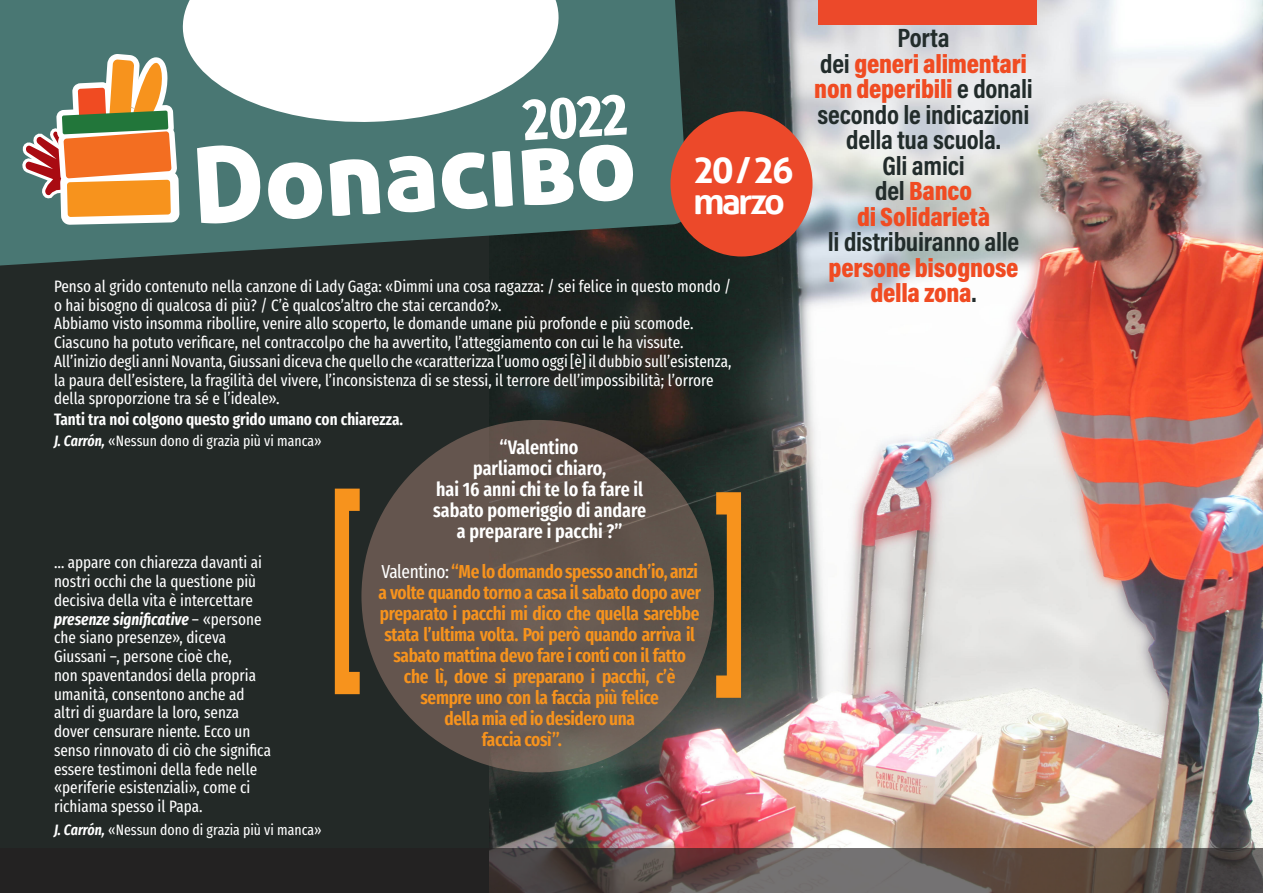
<style>
.page{position:relative;width:1263px;height:893px;background:#232927}
.page>*{position:absolute;margin:0;border:0;box-sizing:border-box;transform-origin:0 0}
.t1{font:600 218.4px "Fira Sans Compressed";color:#f7931d;scale:.51 1}
.t2{font:700 35.85px "Aller";letter-spacing:-.075em;color:#fff}
.t3{font:900 26.7px "Acumin Pro Cond";letter-spacing:-.01em;color:#f04b22}
.t4{font:700 26.7px "Acumin Pro Cond";letter-spacing:-.01em;color:#222c2b}
.t5{font:600 19.5px/21px "Fira Sans Compressed";color:#fff;text-align:center}
.t6{font:600 18.75px "Fira Sans Compressed";letter-spacing:-.02em;color:#f7931d}
.t7{font:16.5px/18.8px "Fira Sans Compressed";color:#fff}
.t8{font:600 16.5px "Fira Sans Compressed";color:#fff}
.t9{font:15px "Fira Sans Compressed";color:#fff}
.s1{font-weight:600;font-style:italic}
.s2{font-weight:400;color:#fff}
.s3{font-weight:700;color:#222c2b}
</style>
<div class="page">
<img style="left:489px;top:0;width:774px;height:848px">
<svg style="left:0;top:0;width:688px;height:267px;fill:#497773"></svg>
<svg style="left:197px;top:145px;width:64px;height:78px;background:#c0d0cf"></svg>
<svg style="left:268px;top:162px;width:54px;height:57px;background:#c3d2d1"></svg>
<svg style="left:330px;top:159px;width:50px;height:57px;background:#cbd8d7"></svg>
<svg style="left:388px;top:156px;width:47px;height:56px;background:#cedbd9"></svg>
<svg style="left:442px;top:151px;width:71px;height:58px;background:#b7c9c8"></svg>
<svg style="left:181px;top:0;width:379px;height:125px;background:#dde5e5"></svg>
<svg style="left:22px;top:54px;width:157px;height:171px;background:#b19166"></svg>
<svg style="left:522px;top:94px;width:111px;height:111px;background:#aac0be"></svg>
<svg style="left:489px;top:848px;width:774px;height:45px;background:#5a504c"></svg>
<div style="left:361px;top:420px;width:353px;height:352px;background:#64554e;border-radius:50%"></div>
<div style="left:818px;top:1px;width:219px;height:24px;background:#ec492a"></div>
<div style="left:670px;top:111px;width:142px;height:145px;background:#ec492a;border-radius:50%"></div>
<p class="t2" style="left:693px;top:148px;width:102px">20 / 26</p>
<p class="t2" style="left:693px;top:179px;width:93px">marzo</p>
<p class="t7" style="left:54px;top:276px;width:679px">Penso al grido contenuto nella canzone di Lady Gaga: «Dimmi una cosa ragazza: / sei felice in questo mondo / o hai bisogno di qualcosa di più? / C’è qualcos’altro che stai cercando?».</p>
<p class="t7" style="left:54px;top:314px;width:641px">Abbiamo visto insomma ribollire, venire allo scoperto, le domande umane più profonde e più scomode.</p>
<p class="t7" style="left:54px;top:332px;width:631px">Ciascuno ha potuto verificare, nel contraccolpo che ha avvertito, l’atteggiamento con cui le ha vissute.</p>
<p class="t7" style="left:54px;top:351px;width:679px">All’inizio degli anni Novanta, Giussani diceva che quello che «caratterizza l’uomo oggi [è] il dubbio sull’esistenza,</p>
<p class="t7" style="left:54px;top:370px;width:661px">la paura dell’esistere, la fragilità del vivere, l’inconsistenza di se stessi, il terrore dell’impossibilità; l’orrore</p>
<p class="t7" style="left:54px;top:389px;width:227px">della sproporzione tra sé e l’ideale».</p>
<p class="t8" style="left:54px;top:406px;width:351px">Tanti tra noi colgono questo grido umano con chiarezza.</p>
<p class="t9" style="left:54px;top:430px;width:269px"><span class="s1">J. Carrón,</span> «Nessun dono di grazia più vi manca»</p>
<p class="t5" style="left:433px;top:435px;width:215px">“Valentino<br>parliamoci chiaro,<br>hai 16 anni chi te lo fa fare il sabato pomeriggio di andare</p>
<p class="t5" style="left:457px;top:519px;width:167px">a preparare i pacchi ?”</p>
<p class="t6" style="left:381px;top:556px;width:318px"><span class="s2">Valentino:</span> “Me lo domando spesso anch’io, anzi</p>
<p class="t6" style="left:378px;top:577px;width:324px">a volte quando torno a casa il sabato dopo aver</p>
<p class="t6" style="left:380px;top:598px;width:321px">preparato i pacchi mi dico che quella sarebbe</p>
<p class="t6" style="left:384px;top:619px;width:312px">stata l’ultima volta. Poi però quando arriva il</p>
<p class="t6" style="left:393px;top:640px;width:294px">sabato mattina devo fare i conti con il fatto</p>
<p class="t6" style="left:404px;top:661px;width:273px">che lì, dove si preparano i pacchi, c’è</p>
<p class="t6" style="left:420px;top:682px;width:240px">sempre uno con la faccia più felice</p>
<p class="t6" style="left:444px;top:703px;width:192px">della mia ed io desidero una</p>
<p class="t6" style="left:482px;top:724px;width:81px">faccia così”.</p>
<p class="t1" style="left:332px;top:414px;width:61px">[</p>
<p class="t1" style="left:744px;top:772px;width:61px;rotate:-180deg">[</p>
<p class="t7" style="left:54px;top:553px;width:219px">… appare con chiarezza davanti ai nostri occhi che la questione più decisiva della vita è intercettare <span class="s1">presenze significative</span> – «persone che siano presenze», diceva<br>Giussani –, persone cioè che,<br>non spaventandosi della propria umanità, consentono anche ad altri di guardare la loro, senza dover censurare niente. Ecco un senso rinnovato di ciò che significa essere testimoni della fede nelle «periferie esistenziali», come ci richiama spesso il Papa.</p>
<p class="t9" style="left:54px;top:818px;width:269px"><span class="s1">J. Carrón,</span> «Nessun dono di grazia più vi manca»</p>
<p class="t4" style="left:897px;top:20px;width:54px">Porta</p>
<p class="t3" style="left:820px;top:46px;width:208px"><span class="s3">dei</span> generi alimentari</p>
<p class="t3" style="left:814px;top:72px;width:220px">non deperibili <span class="s3">e donali</span></p>
<p class="t4" style="left:817px;top:97px;width:214px">secondo le indicazioni</p>
<p class="t4" style="left:846px;top:122px;width:156px">della tua scuola.</p>
<p class="t4" style="left:882px;top:148px;width:84px">Gli amici</p>
<p class="t3" style="left:875px;top:174px;width:98px"><span class="s3">del</span> Banco</p>
<p class="t3" style="left:857px;top:199px;width:135px">di Solidarietà</p>
<p class="t4" style="left:828px;top:224px;width:193px">li distribuiranno alle</p>
<p class="t3" style="left:828px;top:250px;width:191px">persone bisognose</p>
<p class="t3" style="left:870px;top:276px;width:108px">della zona<span class="s3">.</span></p>
</div>
